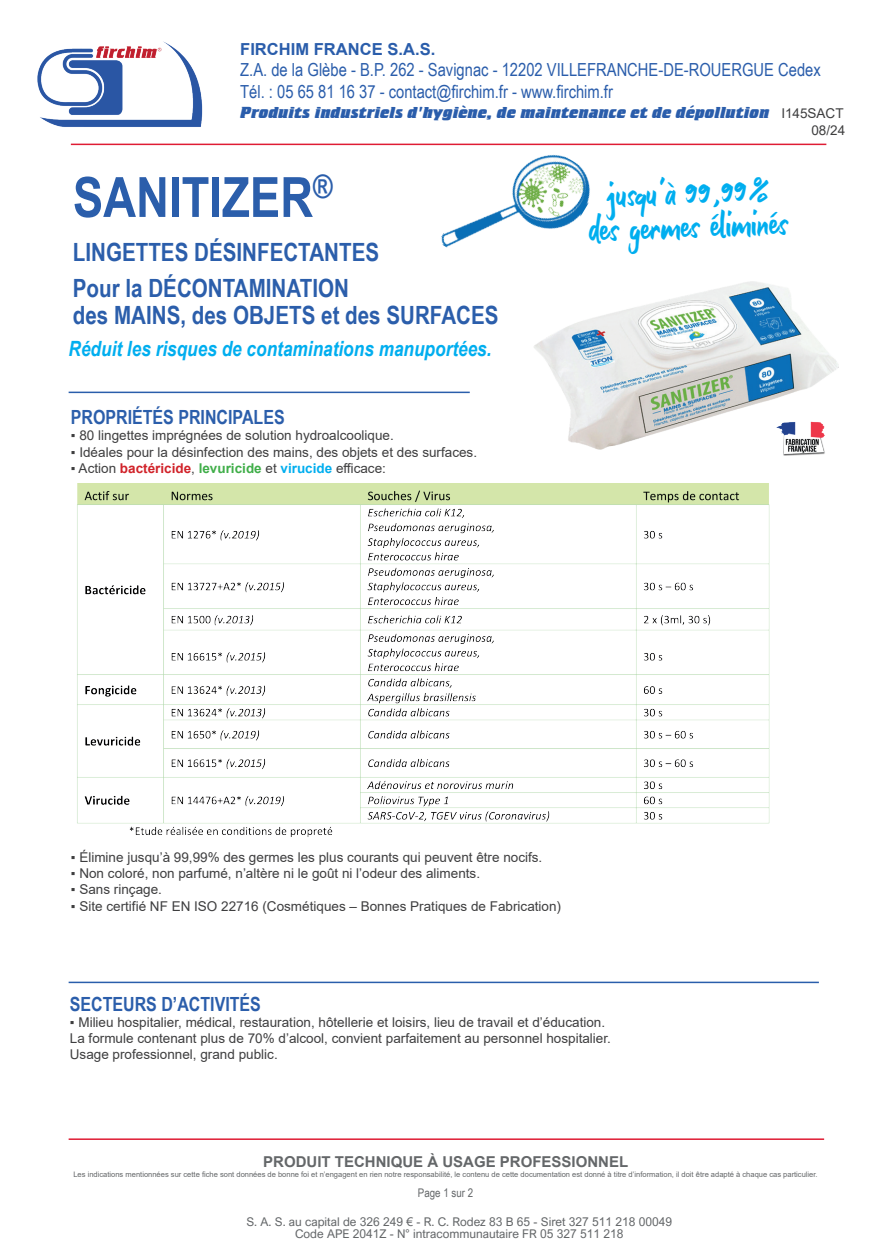
<style>
.page{position:relative;width:893px;height:1251px;background:#fff}
.page>*{position:absolute;margin:0;border:0;box-sizing:border-box;transform-origin:0 0}
.t1{font:700 55.5px "Arial Narrow";color:#2b5eab}
.t2{font:37.5px/34px "Gultan Bonte";color:#00aeef;text-align:center}
.t3{font:700 25.05px/35.5px "Arial Narrow";color:#2b5eab}
.t4{font:italic 700 21px "Arial Narrow";color:#00aeef}
.t5{font:700 19.5px "Arial Narrow";color:#2b5eab}
.t6{font:18px/21.6px "Arial Narrow";color:#2a5dab}
.t7{font:16.5px "Crillee Extra Bold Italic Plain";color:#2a5dab}
.t8{font:700 16.5px "Arial";color:#2a5dab}
.t9{font:700 15px "Arial";color:#646769}
.t10{font:13.5px/16.2px "Arial";color:#3e3e3f;text-align:right}
.t11{font:12px/12px "Arial Nova";color:#646769;text-align:center}
.t12{font:11.85px "Arial Narrow";color:#646769}
.t13{font:7.5px "Arial";color:#646769}
.s1{font-weight:700;color:#d1232a}
.s2{font-weight:700;color:#40ae49}
.s3{font-weight:700;color:#00aeef}
</style>
<div class="page">
<img style="left:37px;top:41px;width:166px;height:86px">
<hr style="left:71px;top:144px;width:755px;height:1px;background:#df1c34">
<img style="left:783px;top:449px;width:42px;height:7px">
<img style="left:438px;top:143px;width:165px;height:105px">
<hr style="left:69px;top:1138px;width:755px;height:1px;background:#df1c34">
<hr style="left:69px;top:391px;width:401px;height:2px;background:#2a5eab">
<img style="left:534px;top:281px;width:305px;height:168px">
<img style="left:77px;top:483px;width:693px;height:354px">
<hr style="left:69px;top:981px;width:750px;height:1px;background:#2a5eab">
<p class="t8" style="left:240px;top:37px;width:197px">FIRCHIM FRANCE S.A.S.</p>
<h3 class="t6" style="left:240px;top:58px;width:582px">Z.A. de la Glèbe - B.P. 262 - Savignac - 12202 VILLEFRANCHE-DE-ROUERGUE Cedex<br>Tél. : 05 65 81 16 37 - contact@firchim.fr - www.firchim.fr</h3>
<p class="t7" style="left:240px;top:103px;width:531px">Produits industriels d'hygiène, de maintenance et de dépollution</p>
<p class="t10" style="left:781px;top:105px;width:65px">I145SACT<br>08/24</p>
<h1 class="t1" style="left:73px;top:155px;width:261px">SANITIZER<sup>®</sup></h1>
<h3 class="t3" style="left:73px;top:233px;width:308px">LINGETTES DÉSINFECTANTES<br>Pour la DÉCONTAMINATION</h3>
<h3 class="t3" style="left:73px;top:295px;width:427px">des MAINS, des OBJETS et des SURFACES</h3>
<h3 class="t4" style="left:69px;top:333px;width:424px">Réduit les risques de contaminations manuportées.</h3>
<h3 class="t5" style="left:71px;top:402px;width:215px">PROPRIÉTÉS PRINCIPALES</h3>
<p class="t10" style="left:71px;top:427px;width:324px">▪ 80 lingettes imprégnées de solution hydroalcoolique.</p>
<p class="t10" style="left:71px;top:443px;width:408px">▪ Idéales pour la désinfection des mains, des objets et des surfaces.</p>
<p class="t10" style="left:71px;top:460px;width:317px">▪ Action <span class="s1">bactéricide</span>, <span class="s2">levuricide</span> et <span class="s3">virucide</span> efficace:</p>
<h2 class="t2" style="left:587px;top:181px;width:202px;rotate:-2deg">jusqu’à 99,99% des germes éliminés</h2>
<p class="t10" style="left:71px;top:848px;width:473px">▪ Élimine jusqu’à 99,99% des germes les plus courants qui peuvent être nocifs.</p>
<p class="t10" style="left:71px;top:865px;width:411px">▪ Non coloré, non parfumé, n’altère ni le goût ni l’odeur des aliments.</p>
<p class="t10" style="left:71px;top:881px;width:93px">▪ Sans rinçage.</p>
<p class="t10" style="left:71px;top:897px;width:492px">▪ Site certifié NF EN ISO 22716 (Cosmétiques – Bonnes Pratiques de Fabrication)</p>
<h3 class="t5" style="left:70px;top:988px;width:193px">SECTEURS D’ACTIVITÉS</h3>
<p class="t10" style="left:70px;top:1013px;width:543px;text-align:left">▪ Milieu hospitalier, médical, restauration, hôtellerie et loisirs, lieu de travail et d’éducation.<br>La formule contenant plus de 70% d’alcool, convient parfaitement au personnel hospitalier.<br>Usage professionnel, grand public.</p>
<p class="t9" style="left:263px;top:1150px;width:367px">PRODUIT TECHNIQUE À USAGE PROFESSIONNEL</p>
<p class="t13" style="left:73px;top:1168px;width:746px">Les indications mentionnées sur cette fiche sont données de bonne foi et n’engagent en rien notre responsabilité, le contenu de cette documentation est donné à titre d’information, il doit être adapté à chaque cas particulier.</p>
<p class="t12" style="left:418px;top:1183px;width:57px">Page 1 sur 2</p>
<p class="t11" style="left:246px;top:1215px;width:427px">S. A. S. au capital de 326 249 € - R. C. Rodez 83 B 65 - Siret 327 511 218 00049<br>Code APE 2041Z - N° intracommunautaire FR 05 327 511 218</p>
</div>
